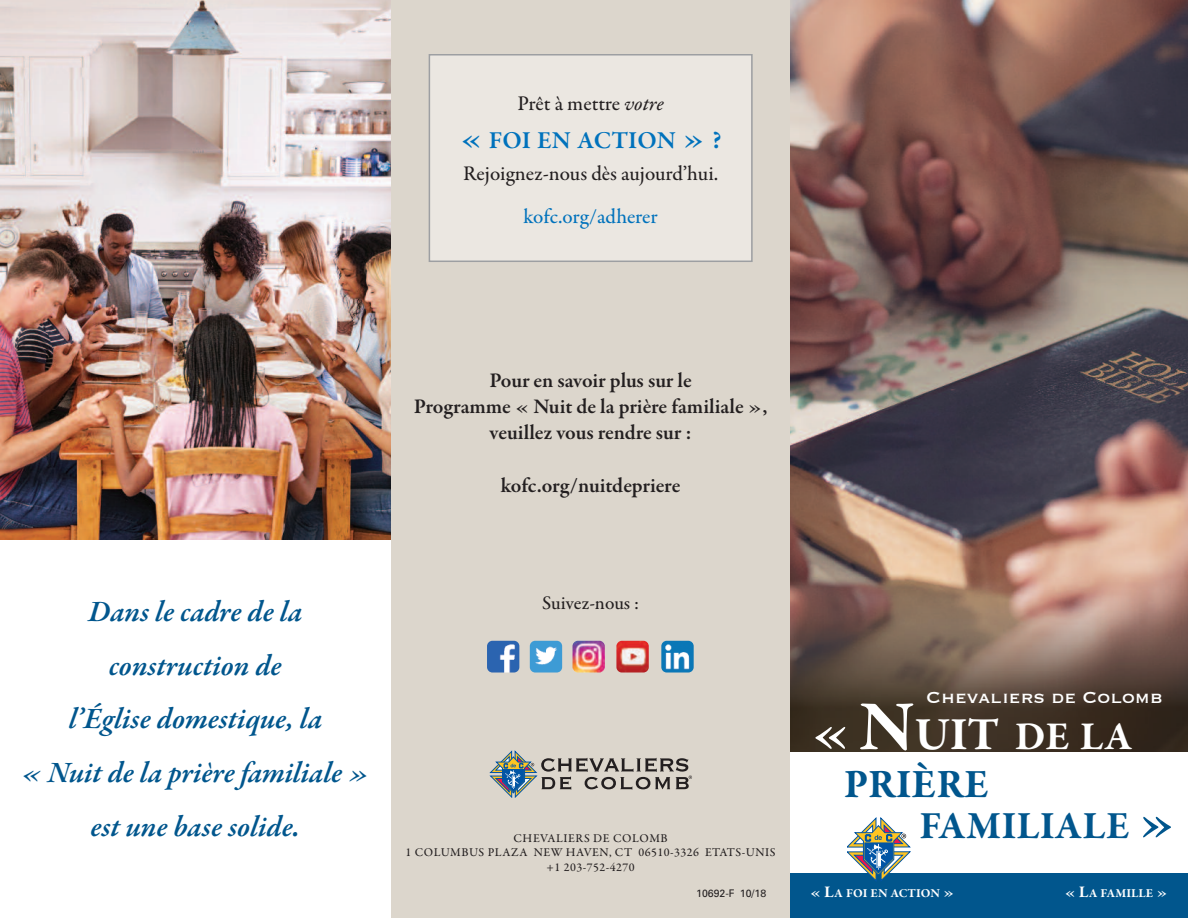
<style>
.page{position:relative;width:1188px;height:918px;background:#fff}
.page>*{position:absolute;margin:0;border:0;box-sizing:border-box;transform-origin:0 0}
.t1{font:700 41.1px "Garamond Premr Pro";letter-spacing:.005em;color:#01568d}
.t2{font:700 40.35px "Garamond Premr Pro";color:#fff}
.t3{font:700 39.3px "Garamond Premr Pro";color:#01568d}
.t4{font:italic 600 30px/53.8px "Garamond Premr Pro";color:#01568d;text-align:center}
.t5{font:600 24.75px "Garamond Premr Pro";letter-spacing:.005em;color:#0072bc}
.t6{font:600 21.15px/26.4px "Garamond Premr Pro";letter-spacing:-.005em;color:#231f20;text-align:center}
.t7{font:500 21px "Garamond Premr Pro";color:#231f20}
.t8{font:21px "Copperplate";color:#fff}
.t9{font:500 21px "Garamond Premr Pro";color:#0072bc}
.t10{font:500 19.35px "Garamond Premr Pro";color:#231f20}
.t11{font:700 12.3px "Garamond Premr Pro";color:#fff}
.t12{font:500 12px/14.4px "Garamond Premr Pro";letter-spacing:.04em;color:#231f20;text-align:center}
.t13{font:10.5px "Univers";color:#231f20}
.s1{font-family:"Garamond Premr Pro Med It";font-weight:400}
.s2{font-size:33px}
.s3{font-size:27px}
.s4{font-size:59.4px}
.s5{font-size:72px}
.s6{font-size:47.1px}
.s7{font-size:55.65px}
.s8{font-size:16.5px}
</style>
<div class="page">
<img style="left:790px;top:0;width:398px;height:577px">
<img style="left:0;top:0;width:392px;height:540px">
<div style="left:790px;top:873px;width:398px;height:45px;background:#01568d"></div>
<svg style="left:847px;top:817px;width:64px;height:64px"></svg>
<img style="left:790px;top:577px;width:398px;height:174px">
<div style="left:392px;top:0;width:398px;height:918px;background:#dcd6cc"></div>
<img style="left:487px;top:641px;width:32px;height:32px;border-radius:5px">
<img style="left:530px;top:641px;width:32px;height:32px;border-radius:5px">
<img style="left:573px;top:641px;width:32px;height:32px;border-radius:5px">
<img style="left:616px;top:641px;width:33px;height:32px;border-radius:5px">
<img style="left:661px;top:641px;width:33px;height:32px;border-radius:5px">
<svg style="left:490px;top:751px;width:202px;height:47px"></svg>
<div style="left:430px;top:56px;width:321px;height:205px;background:#ebe7e1"></div>
<div style="left:429px;top:54px;width:324px;height:208px;border:2px solid #9d9fa2"></div>
<p class="t7" style="left:517px;top:95px;width:148px">Prêt à mettre <span class="s1">votre</span></p>
<p class="t5" style="left:460px;top:131px;width:263px"><span class="s2">«</span> foi en action <span class="s2">»</span> <span class="s3">?</span></p>
<p class="t7" style="left:463px;top:165px;width:257px">Rejoignez-nous dès aujourd’hui.</p>
<p class="t9" style="left:524px;top:208px;width:136px">kofc.org/adherer</p>
<h3 class="t4" style="left:22px;top:587px;width:349px">Dans le cadre de la construction de<br>l’Église domestique, la<br>« Nuit de la prière familiale » est une base solide.</h3>
<p class="t6" style="left:414px;top:369px;width:355px">Pour en savoir plus sur le<br>Programme « nuit de la prière familiale », veuillez vous rendre sur :</p>
<p class="t6" style="left:501px;top:474px;width:181px">kofc.org/nuitdepriere</p>
<p class="t10" style="left:542px;top:595px;width:98px">Suivez-nous :</p>
<p class="t12" style="left:406px;top:832px;width:372px">CHEVALIERS DE COLOMB<br>1 COLUMBUS PLAZA NEW HAVEN, CT 06510-3326 ETATS-UNIS +1 203-752-4270</p>
<p class="t13" style="left:696px;top:890px;width:72px">10692-F 10/18</p>
<p class="t8" style="left:926px;top:684px;width:238px">Chevaliers de Colomb</p>
<h2 class="t2" style="left:810px;top:721px;width:324px"><span class="s4">«</span><span class="s5">N</span><span class="s6">UIT</span> DE LA</h2>
<h1 class="t1" style="left:844px;top:768px;width:146px">PRIÈRE</h1>
<h3 class="t3" style="left:919px;top:810px;width:258px">FAMILIALE <span class="s7">»</span></h3>
<p class="t11" style="left:810px;top:889px;width:146px"><span class="s8">« L</span>A FOI EN ACTION <span class="s8">»</span></p>
<p class="t11" style="left:1064px;top:889px;width:105px"><span class="s8">« L</span>A FAMILLE <span class="s8">»</span></p>
</div>
